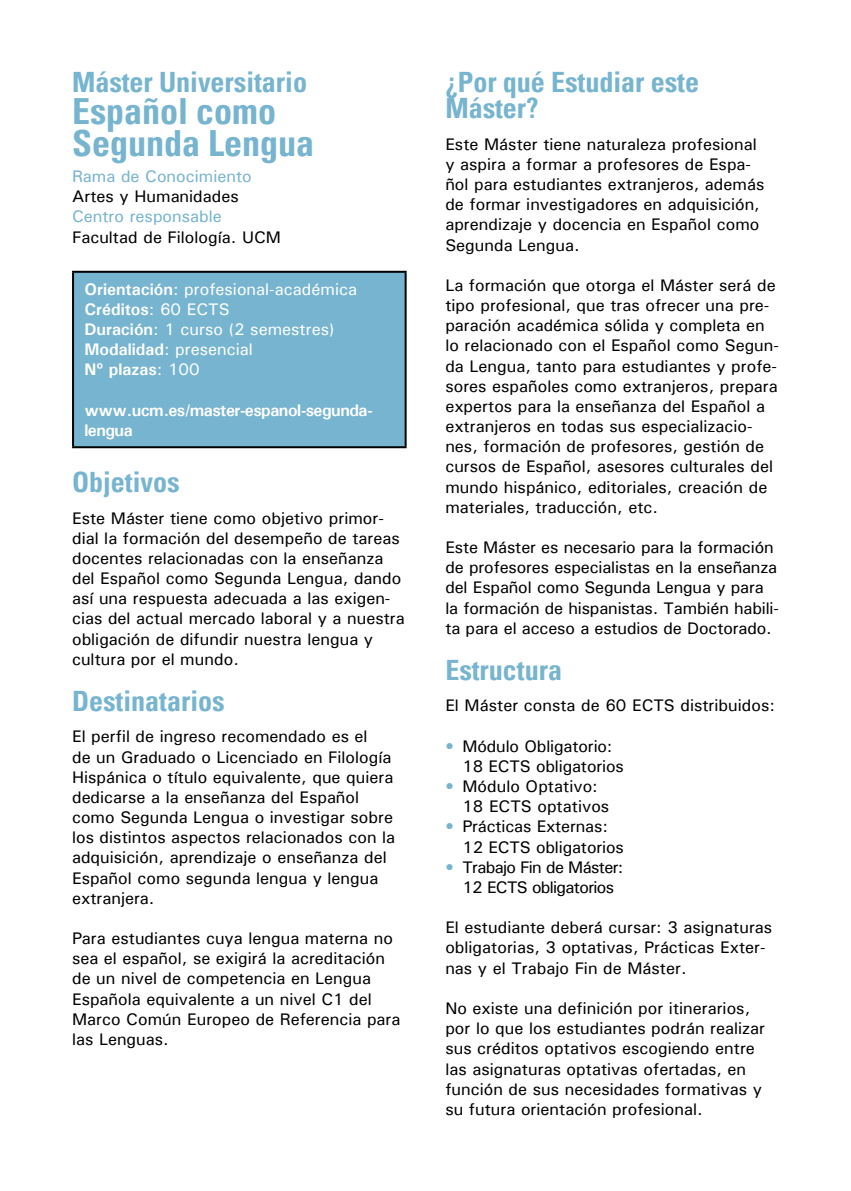
<style>
.page{position:relative;width:851px;height:1191px;background:#fff}
.page>*{position:absolute;margin:0;border:0;box-sizing:border-box;transform-origin:0 0}
.t1{font:700 condensed 36px/32px "Univers";color:#76b4cf}
.t2{font:700 condensed 28px/26px "Univers";color:#76b4cf}
.t3{font:500 16.8px/20.2px "Univers";color:#000}
.t4{font:500 16.8px/20.2px "Univers";color:#fff}
.t5{font:700 16.8px/20.2px "Univers";letter-spacing:-.03em;color:#fff}
.t6{font:500 16.8px/20.2px "Univers";letter-spacing:-.04em;color:#000;text-align:center}
.t7{font:500 16.8px "Univers";color:#76b4cf}
.s1{font-weight:700}
.s2{color:#76b4cf}
</style>
<div class="page">
<div style="left:73px;top:272px;width:332px;height:175px;background:#76b4cf"></div>
<hr style="left:72px;top:271px;width:334px;height:2px;background:#000">
<hr style="left:72px;top:273px;width:2px;height:173px;background:#000">
<hr style="left:404px;top:273px;width:2px;height:173px;background:#000">
<hr style="left:72px;top:446px;width:334px;height:2px;background:#000">
<h2 class="t2" style="left:72px;top:69px;width:236px">Máster Universitario</h2>
<h1 class="t1" style="left:72px;top:96px;width:243px">Español como<br>Segunda Lengua</h1>
<p class="t7" style="left:72px;top:166px;width:181px">Rama de Conocimiento</p>
<p class="t3" style="left:72px;top:186px;width:168px">Artes y Humanidades</p>
<p class="t7" style="left:72px;top:206px;width:151px">Centro responsable</p>
<p class="t3" style="left:72px;top:226px;width:210px">Facultad de Filología. UCM</p>
<p class="t4" style="left:84px;top:278px;width:274px"><span class="s1">Orientación</span>: profesional-académica<br><span class="s1">Créditos</span>: 60 ECTS<br><span class="s1">Duración</span>: 1 curso (2 semestres)<br><span class="s1">Modalidad</span>: presencial<br><span class="s1">Nº plazas</span>: 100</p>
<p class="t5" style="left:84px;top:399px;width:290px">www.ucm.es/master-espanol-segunda&shy;lengua</p>
<h2 class="t2" style="left:72px;top:469px;width:109px">Objetivos</h2>
<p class="t3" style="left:72px;top:507px;width:334px">Este Máster tiene como objetivo primor&shy;dial la formación del desempeño de tareas docentes relacionadas con la enseñanza del Español como Segunda Lengua, dando así una respuesta adecuada a las exigen&shy;cias del actual mercado laboral y a nuestra obligación de difundir nuestra lengua y cultura por el mundo.</p>
<h2 class="t2" style="left:72px;top:688px;width:154px">Destinatarios</h2>
<p class="t3" style="left:72px;top:726px;width:324px">El perfil de ingreso recomendado es el<br>de un Graduado o Licenciado en Filología Hispánica o título equivalente, que quiera dedicarse a la enseñanza del Español como Segunda Lengua o investigar sobre los distintos aspectos relacionados con la adquisición, aprendizaje o enseñanza del Español como segunda lengua y lengua extranjera.</p>
<p class="t3" style="left:72px;top:928px;width:330px">Para estudiantes cuya lengua materna no sea el español, se exigirá la acreditación de un nivel de competencia en Lengua Española equivalente a un nivel C1 del Marco Común Europeo de Referencia para las Lenguas.</p>
<h2 class="t2" style="left:445px;top:69px;width:255px">¿Por qué Estudiar este<br>Máster?</h2>
<p class="t3" style="left:445px;top:133px;width:320px">Este Máster tiene naturaleza profesional y aspira a formar a profesores de Espa&shy;ñol para estudiantes extranjeros, además de formar investigadores en adquisición, aprendizaje y docencia en Español como Segunda Lengua.</p>
<p class="t3" style="left:445px;top:275px;width:335px">La formación que otorga el Máster será de tipo profesional, que tras ofrecer una pre&shy;paración académica sólida y completa en lo relacionado con el Español como Segun&shy;da Lengua, tanto para estudiantes y profe&shy;sores españoles como extranjeros, prepara expertos para la enseñanza del Español a extranjeros en todas sus especializacio&shy;nes, formación de profesores, gestión de cursos de Español, asesores culturales del mundo hispánico, editoriales, creación de materiales, traducción, etc.</p>
<p class="t3" style="left:445px;top:537px;width:335px">Este Máster es necesario para la formación de profesores especialistas en la enseñanza del Español como Segunda Lengua y para la formación de hispanistas. También habili&shy;ta para el acceso a estudios de Doctorado.</p>
<h2 class="t2" style="left:445px;top:657px;width:118px">Estructura</h2>
<p class="t3" style="left:445px;top:695px;width:331px">El Máster consta de 60 ECTS distribuidos:</p>
<p class="t3" style="left:462px;top:735px;width:163px;text-indent:-17px"><span class="s2">•</span> Módulo Obligatorio:<br>18 ECTS obligatorios</p>
<p class="t3" style="left:462px;top:776px;width:148px;text-indent:-17px"><span class="s2">•</span> Módulo Optativo:<br>18 ECTS optativos</p>
<p class="t3" style="left:462px;top:816px;width:163px;text-indent:-17px"><span class="s2">•</span> Prácticas Externas:<br>12 ECTS obligatorios</p>
<p class="t6" style="left:445px;top:856px;width:179px"><span class="s2">•</span> Trabajo Fin de Máster:<br>12 ECTS obligatorios</p>
<p class="t3" style="left:445px;top:917px;width:328px">El estudiante deberá cursar: 3 asignaturas obligatorias, 3 optativas, Prácticas Exter&shy;nas y el Trabajo Fin de Máster.</p>
<p class="t3" style="left:445px;top:997px;width:321px">No existe una definición por itinerarios, por lo que los estudiantes podrán realizar sus créditos optativos escogiendo entre las asignaturas optativas ofertadas, en función de sus necesidades formativas y su futura orientación profesional.</p>
</div>
